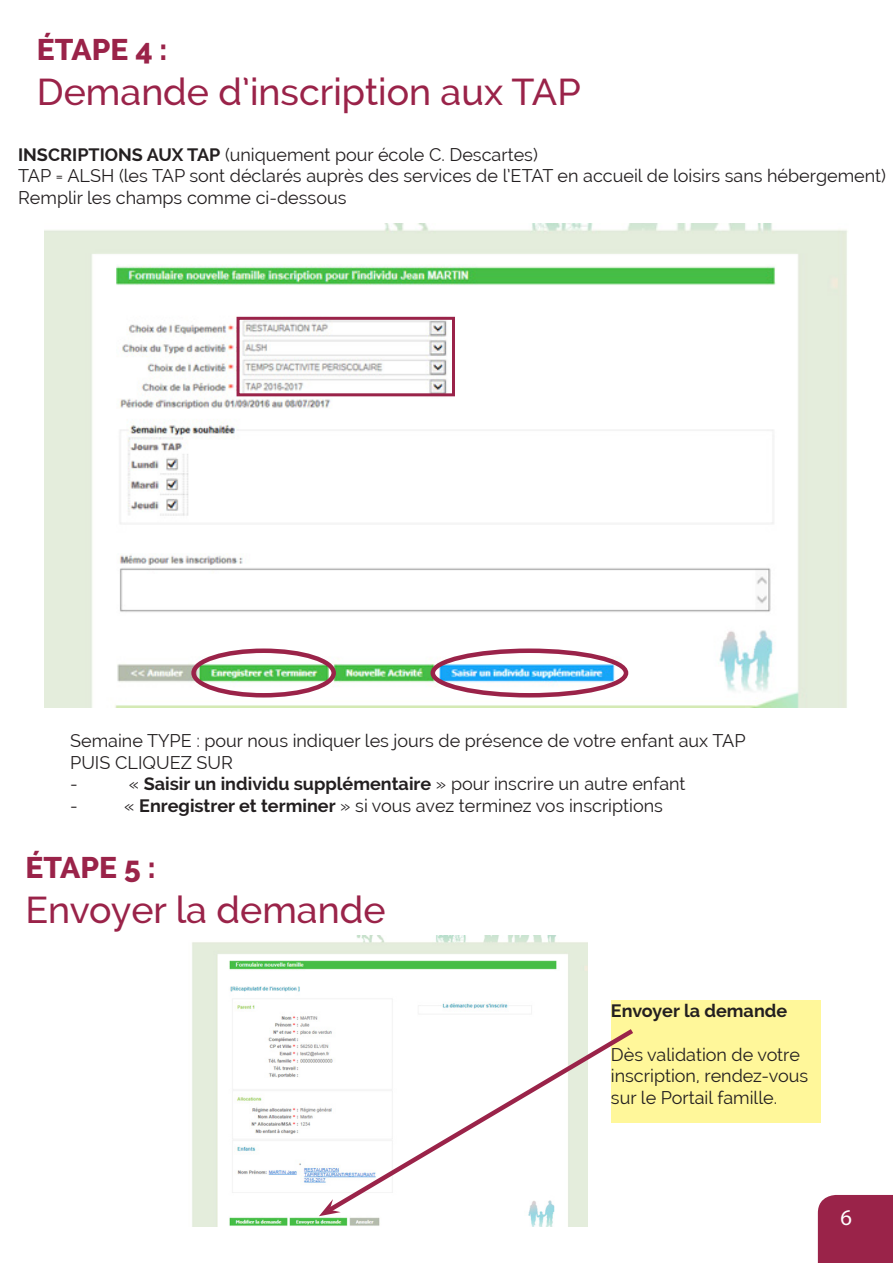
<style>
.page{position:relative;width:893px;height:1263px;background:#fff}
.page>*{position:absolute;margin:0;border:0;box-sizing:border-box;transform-origin:0 0}
.t1{font:500 37.5px "Raleway";color:#9a2349}
.t2{font:800 30px "Raleway";color:#9a2349}
.t3{font:22.5px "Myriad Pro";color:#fff}
.t4{font:18px/21.6px "Raleway";color:#231f20}
.t5{font:700 18px "Raleway";color:#231f20}
.s1{font-weight:700}
.s2{font-weight:400}
</style>
<div class="page">
<img style="left:45px;top:224px;width:802px;height:483px">
<img style="left:192px;top:935px;width:396px;height:291px">
<div style="left:611px;top:1000px;width:210px;height:123px;background:#fff79a"></div>
<svg style="left:324px;top:1025px;width:309px;height:191px"></svg>
<svg style="left:319px;top:1199px;width:22px;height:17px"></svg>
<div style="left:818px;top:1195px;width:75px;height:68px;background:#9a2349"></div>
<div style="left:237px;top:317px;width:218px;height:79px;border:3px solid #9a2349"></div>
<div style="left:191px;top:648px;width:145px;height:49px;border:4px solid #9a2349;border-radius:50%"></div>
<div style="left:431px;top:648px;width:197px;height:49px;border:4px solid #9a2349;border-radius:50%"></div>
<p class="t2" style="left:37px;top:32px;width:132px">ÉTAPE 4 :</p>
<p class="t1" style="left:37px;top:70px;width:545px">Demande d’inscription aux TAP</p>
<p class="t4" style="left:18px;top:144px;width:521px"><span class="s1">INSCRIPTIONS AUX TAP</span> (uniquement pour école C. Descartes)</p>
<p class="t4" style="left:18px;top:165px;width:869px">TAP = ALSH (les TAP sont déclarés auprès des services de l’ETAT en accueil de loisirs sans hébergement)</p>
<p class="t4" style="left:18px;top:187px;width:330px">Remplir les champs comme ci-dessous</p>
<p class="t4" style="left:70px;top:730px;width:677px">Semaine TYPE : pour nous indiquer les jours de présence de votre enfant aux TAP</p>
<p class="t4" style="left:70px;top:752px;width:164px">PUIS CLIQUEZ SUR</p>
<p class="t4" style="left:70px;top:773px;width:9px">-</p>
<p class="t5" style="left:129px;top:774px;width:558px"><span class="s2">«</span> Saisir un individu supplémentaire <span class="s2">» pour inscrire un autre enfant</span></p>
<p class="t4" style="left:70px;top:795px;width:9px">-</p>
<p class="t4" style="left:124px;top:795px;width:540px">« <span class="s1">Enregistrer et terminer</span> » si vous avez terminez vos inscriptions</p>
<p class="t2" style="left:26px;top:850px;width:132px">ÉTAPE 5 :</p>
<p class="t1" style="left:26px;top:888px;width:362px">Envoyer la demande</p>
<p class="t5" style="left:611px;top:1001px;width:178px">Envoyer la demande</p>
<p class="t4" style="left:611px;top:1043px;width:199px">Dès validation de votre inscription, rendez-vous sur le Portail famille.</p>
<p class="t3" style="left:840px;top:1204px;width:13px">6</p>
</div>
